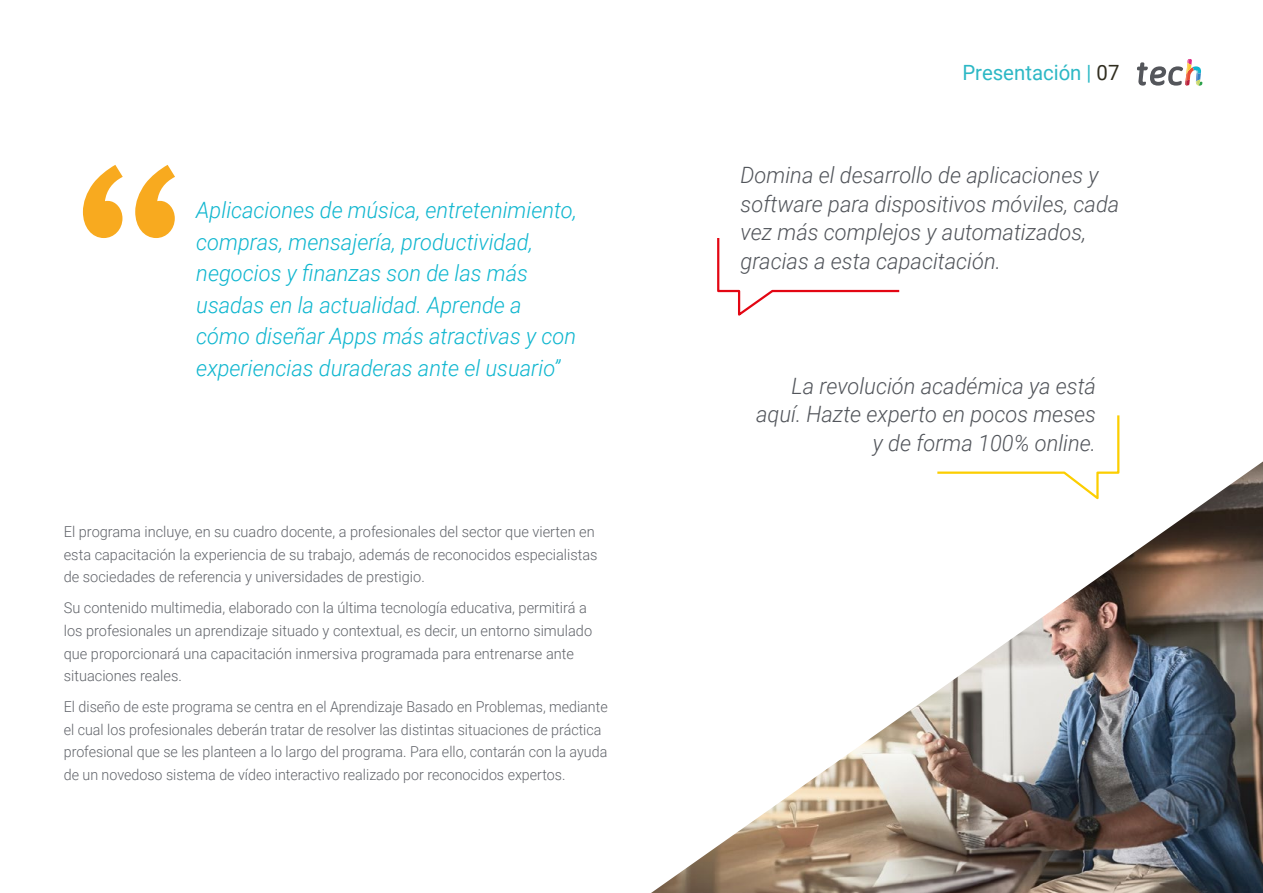
<style>
.page{position:relative;width:1263px;height:893px;background:#fff}
.page>*{position:absolute;margin:0;border:0;box-sizing:border-box;transform-origin:0 0}
.t1{font:italic 300 22.5px/28.5px "Roboto";color:#52555b;text-align:right}
.t2{font:italic 300 22.5px/31.5px "Roboto";color:#0fb6cf}
.t3{font:21px "Roboto";color:#2db8c5}
.t4{font:300 15px/22.5px "Roboto";color:#61646a}
.t5{font:300 15px/22.5px "Roboto";color:#61646a;scale:.95 1}
.s1{color:#312e20}
</style>
<div class="page">
<svg style="left:83px;top:165px;width:92px;height:73px"></svg>
<img style="left:651px;top:461px;width:612px;height:432px">
<svg style="left:1137px;top:59px;width:65px;height:27px"></svg>
<svg style="left:935px;top:415px;width:185px;height:88px"></svg>
<svg style="left:717px;top:238px;width:183px;height:78px"></svg>
<h1 class="t2" style="left:196px;top:194px;width:382px">Aplicaciones de música, entretenimiento, compras, mensajería, productividad, negocios y finanzas son de las más usadas en la actualidad. Aprende a cómo diseñar Apps más atractivas y con experiencias duraderas ante el usuario”</h1>
<p class="t4" style="left:64px;top:520px;width:535px">El programa incluye, en su cuadro docente, a profesionales del sector que vierten en esta capacitación la experiencia de su trabajo, además de reconocidos especialistas de sociedades de referencia y universidades de prestigio.</p>
<p class="t4" style="left:64px;top:596px;width:530px">Su contenido multimedia, elaborado con la última tecnología educativa, permitirá a los profesionales un aprendizaje situado y contextual, es decir, un entorno simulado que proporcionará una capacitación inmersiva programada para entrenarse ante situaciones reales.</p>
<p class="t5" style="left:64px;top:695px;width:574px">El diseño de este programa se centra en el Aprendizaje Basado en Problemas, mediante el cual los profesionales deberán tratar de resolver las distintas situaciones de práctica profesional que se les planteen a lo largo del programa. Para ello, contarán con la ayuda de un novedoso sistema de vídeo interactivo realizado por reconocidos expertos.</p>
<h2 class="t3" style="left:962px;top:57px;width:159px">Presentación | <span class="s1">07</span></h2>
<h1 class="t1" style="left:741px;top:160px;width:380px;text-align:left">Domina el desarrollo de aplicaciones y software para dispositivos móviles, cada vez más complejos y automatizados, gracias a esta capacitación.</h1>
<h1 class="t1" style="left:756px;top:371px;width:341px">La revolución académica ya está aquí. Hazte experto en pocos meses y de forma 100% online.</h1>
</div>
